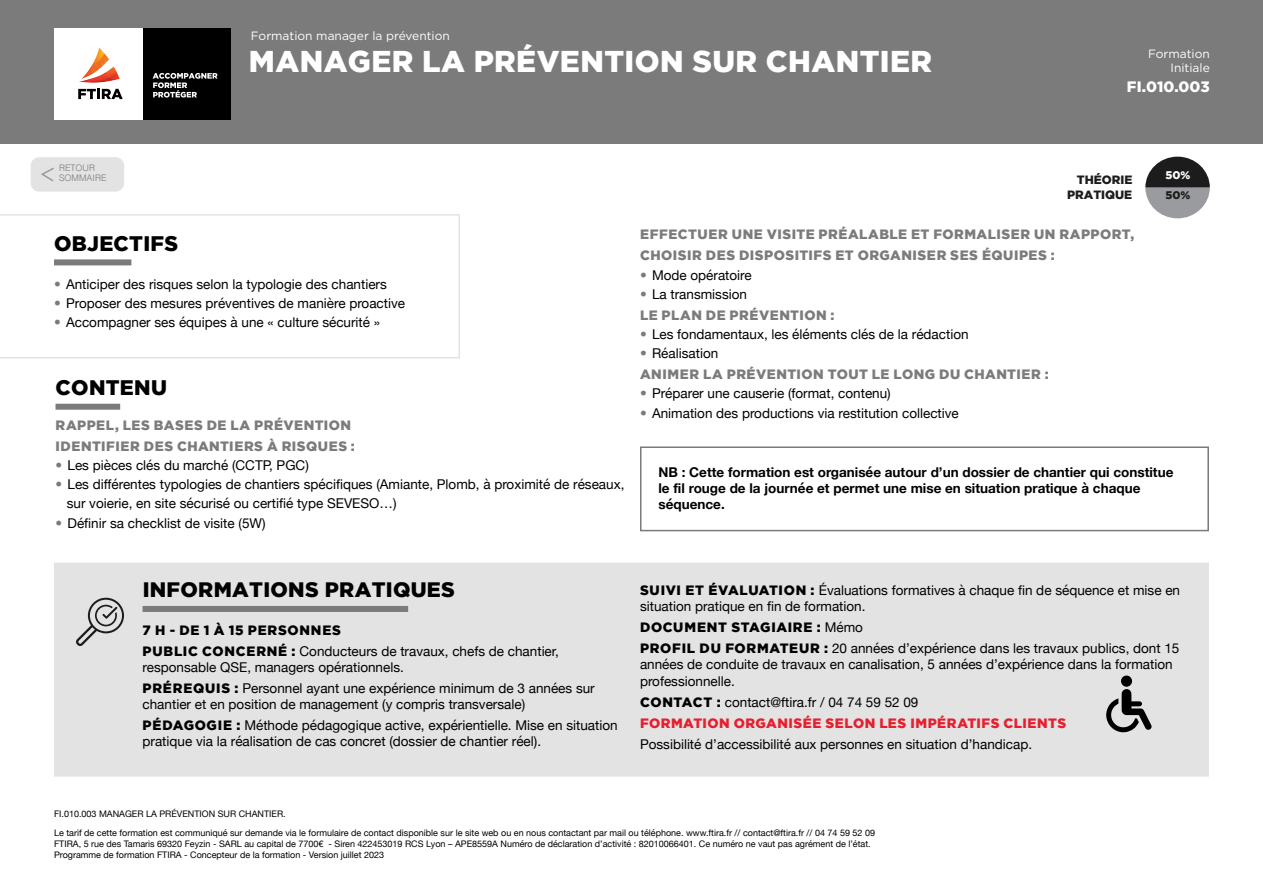
<style>
.page{position:relative;width:1263px;height:893px;background:#fff}
.page>*{position:absolute;margin:0;border:0;box-sizing:border-box;transform-origin:0 0}
.t1{font:900 30px "Gotham";letter-spacing:.015em;color:#fff}
.t2{font:900 21px "Gotham";letter-spacing:.015em;color:#000}
.t3{font:900 15px "Gotham";color:#fff}
.t4{font:13.5px/16.2px "Helvetica Neue";color:#000}
.t5{font:900 13.5px/21px "Gotham";letter-spacing:.035em;color:#7c7b7b}
.t6{font:700 13.5px/16.2px "Helvetica Neue";color:#000}
.t7{font:900 13.5px "Gotham";letter-spacing:.035em;color:#e51f2f}
.t8{font:900 13.5px "Gotham";letter-spacing:.055em;color:#000}
.t9{font:12px/14.4px "Gotham";color:#fff;text-align:right}
.t10{font:900 12px "Gotham";color:#1c1c1c}
.t11{font:900 11.1px "Gotham";color:#1c1c1c}
.t12{font:900 11.1px "Gotham";color:#fff}
.t13{font:9px/10.8px "Helvetica Neue";color:#000}
.t14{font:300 9px/10.5px "Helvetica";color:#7c7b7b}
.s1{font-family:"Helvetica";font-weight:300;color:#7c7b7b}
.s2{font-family:"Gotham";font-weight:900}
.s3{font-family:"Helvetica Neue";font-weight:400}
</style>
<div class="page">
<div style="left:0;top:0;width:1263px;height:143px;background:#7c7b7b"></div>
<div style="left:54px;top:28px;width:90px;height:92px;background:#fff"></div>
<div style="left:144px;top:28px;width:87px;height:92px;background:#000"></div>
<svg style="left:78px;top:89px;width:45px;height:10px"></svg>
<img style="left:79px;top:47px;width:41px;height:36px">
<svg style="left:153px;top:73px;width:65px;height:25px"></svg>
<div style="left:56px;top:404px;width:64px;height:6px;background:#7c7b7b"></div>
<div style="left:54px;top:259px;width:77px;height:6px;background:#7c7b7b"></div>
<div style="left:64px;top:572px;width:1135px;height:195px;background:#e3e3e3"></div>
<div style="left:143px;top:606px;width:265px;height:6px;background:#7c7b7b"></div>
<div style="left:54px;top:563px;width:1155px;height:214px;border:20px solid #e3e3e3"></div>
<svg style="left:76px;top:598px;width:48px;height:48px"></svg>
<svg style="left:1106px;top:689px;width:45px;height:43px"></svg>
<div style="left:1121px;top:675px;width:11px;height:12px;background:#000;border-radius:50%"></div>
<div style="left:640px;top:446px;width:569px;height:85px;border:2px solid #7c7b7b"></div>
<div style="left:0;top:214px;width:460px;height:144px;border:2px solid #e3e3e3"></div>
<svg style="left:1145px;top:157px;width:65px;height:61px"></svg>
<div style="left:31px;top:157px;width:93px;height:35px;background:#e3e3e3;border-radius:9px"></div>
<svg style="left:41px;top:167px;width:13px;height:15px"></svg>
<p class="t14" style="left:59px;top:162px;width:49px">RETOUR<br>SOMMAIRE</p>
<p class="t9" style="left:251px;top:28px;width:200px">Formation manager la prévention</p>
<h1 class="t1" style="left:249px;top:44px;width:685px">MANAGER LA PRÉVENTION SUR CHANTIER</h1>
<p class="t9" style="left:1148px;top:46px;width:63px">Formation<br>Initiale</p>
<p class="t3" style="left:1127px;top:78px;width:84px">FI.010.003</p>
<p class="t10" style="left:1077px;top:173px;width:57px">THÉORIE</p>
<p class="t10" style="left:1067px;top:187px;width:67px">PRATIQUE</p>
<p class="t12" style="left:1165px;top:169px;width:26px">50%</p>
<p class="t11" style="left:1165px;top:189px;width:26px">50%</p>
<h2 class="t2" style="left:54px;top:231px;width:126px">OBJECTIFS</h2>
<p class="t4" style="left:54px;top:277px;width:334px"><span class="s1">•</span> Anticiper des risques selon la typologie des chantiers</p>
<p class="t4" style="left:54px;top:296px;width:353px"><span class="s1">•</span> Proposer des mesures préventives de manière proactive</p>
<p class="t4" style="left:54px;top:315px;width:328px"><span class="s1">•</span> Accompagner ses équipes à une « culture sécurité »</p>
<h2 class="t2" style="left:56px;top:376px;width:113px">CONTENU</h2>
<p class="t5" style="left:56px;top:414px;width:301px">RAPPEL, LES BASES DE LA PRÉVENTION<br>IDENTIFIER DES CHANTIERS À RISQUES :</p>
<p class="t4" style="left:55px;top:458px;width:255px"><span class="s1">•</span> Les pièces clés du marché (CCTP, PGC)</p>
<p class="t4" style="left:67px;top:475px;width:559px;line-height:19.2px;text-indent:-11px"><span class="s1">•</span> Les différentes typologies de chantiers spécifiques (Amiante, Plomb, à proximité de réseaux, sur voierie, en site sécurisé ou certifié type SEVESO…)</p>
<p class="t4" style="left:56px;top:515px;width:212px"><span class="s1">•</span> Définir sa checklist de visite (5W)</p>
<p class="t5" style="left:640px;top:224px;width:496px">EFFECTUER UNE VISITE PRÉALABLE ET FORMALISER UN RAPPORT,<br>CHOISIR DES DISPOSITIFS ET ORGANISER SES ÉQUIPES :</p>
<p class="t4" style="left:640px;top:267px;width:113px"><span class="s1">•</span> Mode opératoire</p>
<p class="t4" style="left:640px;top:287px;width:109px"><span class="s1">•</span> La transmission</p>
<p class="t5" style="left:640px;top:304px;width:196px">LE PLAN DE PRÉVENTION :</p>
<p class="t4" style="left:640px;top:327px;width:330px"><span class="s1">•</span> Les fondamentaux, les éléments clés de la rédaction</p>
<p class="t4" style="left:640px;top:346px;width:80px"><span class="s1">•</span> Réalisation</p>
<p class="t5" style="left:640px;top:364px;width:410px">ANIMER LA PRÉVENTION TOUT LE LONG DU CHANTIER :</p>
<p class="t4" style="left:640px;top:386px;width:252px"><span class="s1">•</span> Préparer une causerie (format, contenu)</p>
<p class="t4" style="left:640px;top:405px;width:320px"><span class="s1">•</span> Animation des productions via restitution collective</p>
<p class="t6" style="left:658px;top:464px;width:516px">NB : Cette formation est organisée autour d’un dossier de chantier qui constitue le fil rouge de la journée et permet une mise en situation pratique à chaque séquence.</p>
<h2 class="t2" style="left:143px;top:578px;width:314px">INFORMATIONS PRATIQUES</h2>
<p class="t8" style="left:143px;top:622px;width:200px">7 H - DE 1 À 15 PERSONNES</p>
<p class="t4" style="left:143px;top:643px;width:418px"><span class="s2">PUBLIC CONCERNÉ :</span> Conducteurs de travaux, chefs de chantier, responsable QSE, managers opérationnels.</p>
<p class="t4" style="left:143px;top:681px;width:454px"><span class="s2">PRÉREQUIS :</span> Personnel ayant une expérience minimum de 3 années sur chantier et en position de management (y compris transversale)</p>
<p class="t4" style="left:143px;top:718px;width:477px"><span class="s2">PÉDAGOGIE :</span> Méthode pédagogique active, expérientielle. Mise en situation pratique via la réalisation de cas concret (dossier de chantier réel).</p>
<p class="t4" style="left:640px;top:583px;width:542px"><span class="s2">SUIVI ET ÉVALUATION :</span> Évaluations formatives à chaque fin de séquence et mise en situation pratique en fin de formation.</p>
<p class="t8" style="left:640px;top:620px;width:224px">DOCUMENT STAGIAIRE : <span class="s3">Mémo</span></p>
<p class="t4" style="left:640px;top:641px;width:541px"><span class="s2">PROFIL DU FORMATEUR :</span> 20 années d’expérience dans les travaux publics, dont 15 années de conduite de travaux en canalisation, 5 années d’expérience dans la formation professionnelle.</p>
<p class="t4" style="left:640px;top:694px;width:280px"><span class="s2">CONTACT :</span> contact@ftira.fr / 04 74 59 52 09</p>
<p class="t7" style="left:640px;top:715px;width:428px">FORMATION ORGANISÉE SELON LES IMPÉRATIFS CLIENTS</p>
<p class="t4" style="left:640px;top:736px;width:394px">Possibilité d’accessibilité aux personnes en situation d’handicap.</p>
<p class="t13" style="left:54px;top:809px;width:233px">FI.010.003 MANAGER LA PRÉVENTION SUR CHANTIER.</p>
<p class="t13" style="left:54px;top:828px;width:823px">Le tarif de cette formation est communiqué sur demande via le formulaire de contact disponible sur le site web ou en nous contactant par mail ou téléphone. www.ftira.fr // contact@ftira.fr // 04 74 59 52 09<br>FTIRA, 5 rue des Tamaris 69320 Feyzin - SARL au capital de 7700€ - Siren 422453019 RCS Lyon – APE8559A Numéro de déclaration d’activité : 82010066401. Ce numéro ne vaut pas agrément de l’état.<br>Programme de formation FTIRA - Concepteur de la formation - Version juillet 2023</p>
</div>
